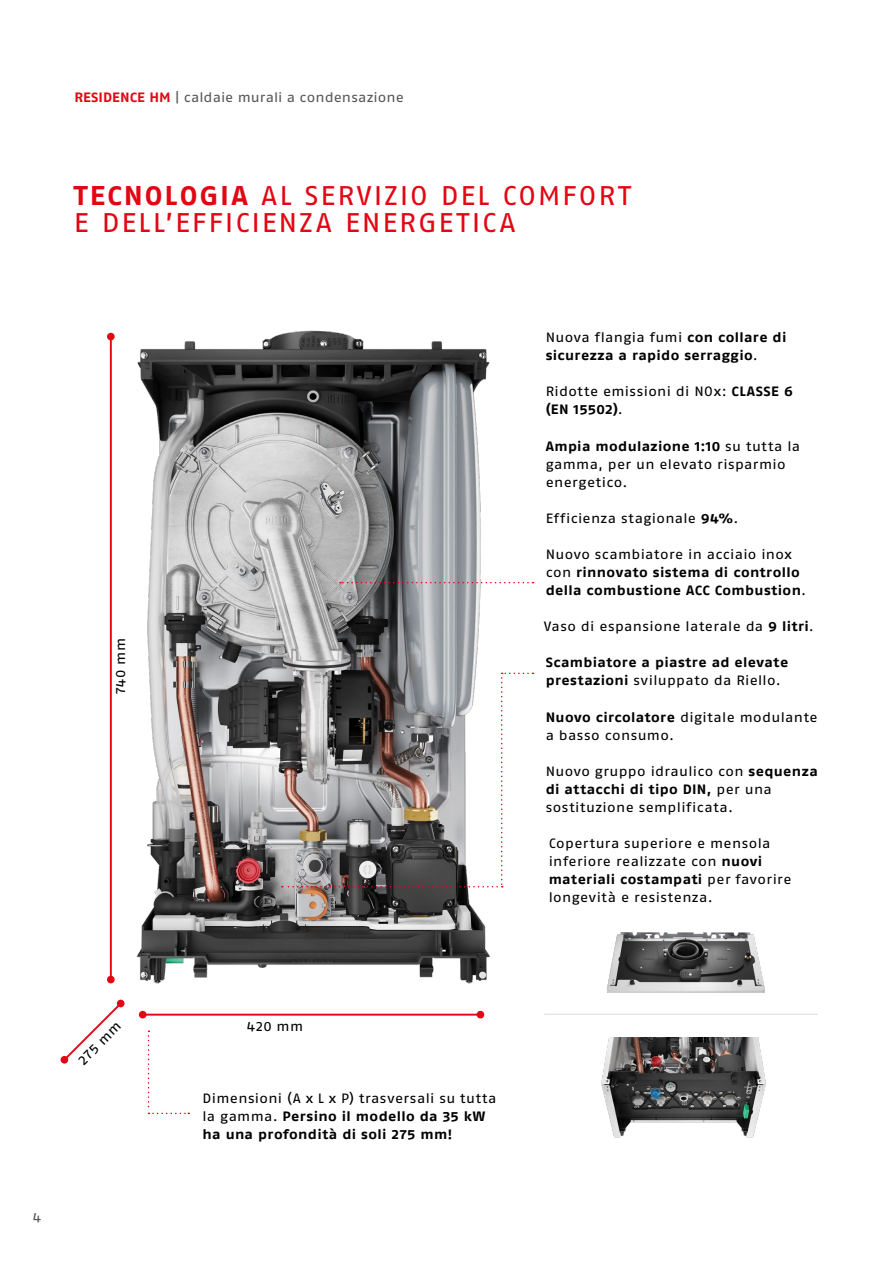
<style>
.page{position:relative;width:893px;height:1263px;background:#fff}
.page>*{position:absolute;margin:0;border:0;box-sizing:border-box;transform-origin:0 0}
.t1{font:27px/27px "Fago Ex Lf";letter-spacing:.07em;color:#e30613}
.t2{font:13.5px/18px "Fago Ex Lf";letter-spacing:.025em;color:#000}
.t3{font:700 13.5px/18px "Fago Ex Lf";letter-spacing:.025em;color:#000}
.t4{font:13.5px "Fago Ex Lf";color:#575756}
.s1{font-weight:700;color:#e30613}
.s2{font-weight:700}
.s3{font-weight:400}
</style>
<div class="page">
<svg style="left:148px;top:1030px;width:41px;height:84px"></svg>
<img style="left:123px;top:330px;width:378px;height:686px">
<img style="left:606px;top:932px;width:159px;height:61px">
<img style="left:601px;top:1037px;width:165px;height:101px">
<hr style="left:544px;top:1014px;width:274px;height:1px;background:#dadada">
<hr style="left:110px;top:337px;width:2px;height:642px;background:#e30613">
<div style="left:107px;top:333px;width:8px;height:7px;background:#e30613;border-radius:50%"></div>
<div style="left:107px;top:976px;width:8px;height:7px;background:#e30613;border-radius:50%"></div>
<hr style="left:143px;top:1014px;width:337px;height:1px;background:#e30613">
<div style="left:139px;top:1011px;width:8px;height:7px;background:#e30613;border-radius:50%"></div>
<div style="left:477px;top:1011px;width:7px;height:7px;background:#e30613;border-radius:50%"></div>
<svg style="left:62px;top:1001px;width:60px;height:61px"></svg>
<div style="left:61px;top:1056px;width:7px;height:7px;background:#e30613;border-radius:50%"></div>
<div style="left:117px;top:1000px;width:8px;height:7px;background:#e30613;border-radius:50%"></div>
<svg style="left:340px;top:582px;width:193px;height:1px"></svg>
<svg style="left:282px;top:673px;width:251px;height:214px"></svg>
<p class="t4" style="left:74px;top:89px;width:331px"><span class="s1">RESIDENCE HM</span> | caldaie murali a condensazione</p>
<h1 class="t1" style="left:74px;top:182px;width:558px"><span class="s2">TECNOLOGIA</span> AL SERVIZIO DEL COMFORT<br>E DELL’EFFICIENZA ENERGETICA</h1>
<p class="t2" style="left:111px;top:694px;width:57px;rotate:-90deg">740 mm</p>
<p class="t3" style="left:546px;top:328px;width:242px"><span class="s3">Nuova flangia fumi</span> con collare di sicurezza a rapido serraggio<span class="s3">.</span></p>
<p class="t2" style="left:546px;top:382px;width:249px">Ridotte emissioni di NOx: <span class="s2">CLASSE 6 (EN 15502)</span>.</p>
<p class="t2" style="left:546px;top:436px;width:256px"><span class="s2">Ampia modulazione 1:10</span> su tutta la gamma, per un elevato risparmio energetico.</p>
<p class="t2" style="left:546px;top:509px;width:194px">Efficienza stagionale <span class="s2">94%</span>.</p>
<p class="t3" style="left:546px;top:545px;width:262px"><span class="s3">Nuovo scambiatore in acciaio inox con</span> rinnovato sistema di controllo della combustione ACC Combustion<span class="s3">.</span></p>
<p class="t2" style="left:544px;top:617px;width:271px">Vaso di espansione laterale da <span class="s2">9 litri</span>.</p>
<p class="t3" style="left:546px;top:653px;width:244px">Scambiatore a piastre ad elevate prestazioni <span class="s3">sviluppato da Riello.</span></p>
<p class="t2" style="left:546px;top:708px;width:274px"><span class="s2">Nuovo circolatore</span> digitale modulante a basso consumo.</p>
<p class="t2" style="left:546px;top:762px;width:274px">Nuovo gruppo idraulico con <span class="s2">sequenza di attacchi di tipo DIN,</span> per una sostituzione semplificata.</p>
<p class="t2" style="left:549px;top:834px;width:244px">Copertura superiore e mensola inferiore realizzate con <span class="s2">nuovi materiali costampati</span> per favorire longevità e resistenza.</p>
<p class="t2" style="left:74px;top:1056px;width:56px;rotate:-45deg">275 mm</p>
<p class="t4" style="left:33px;top:1209px;width:10px">4</p>
<p class="t2" style="left:247px;top:1017px;width:58px">420 mm</p>
<p class="t3" style="left:202px;top:1089px;width:296px"><span class="s3">Dimensioni (A x L x P) trasversali su tutta la gamma.</span> Persino il modello da 35 kW ha una profondità di soli 275 mm!</p>
</div>
